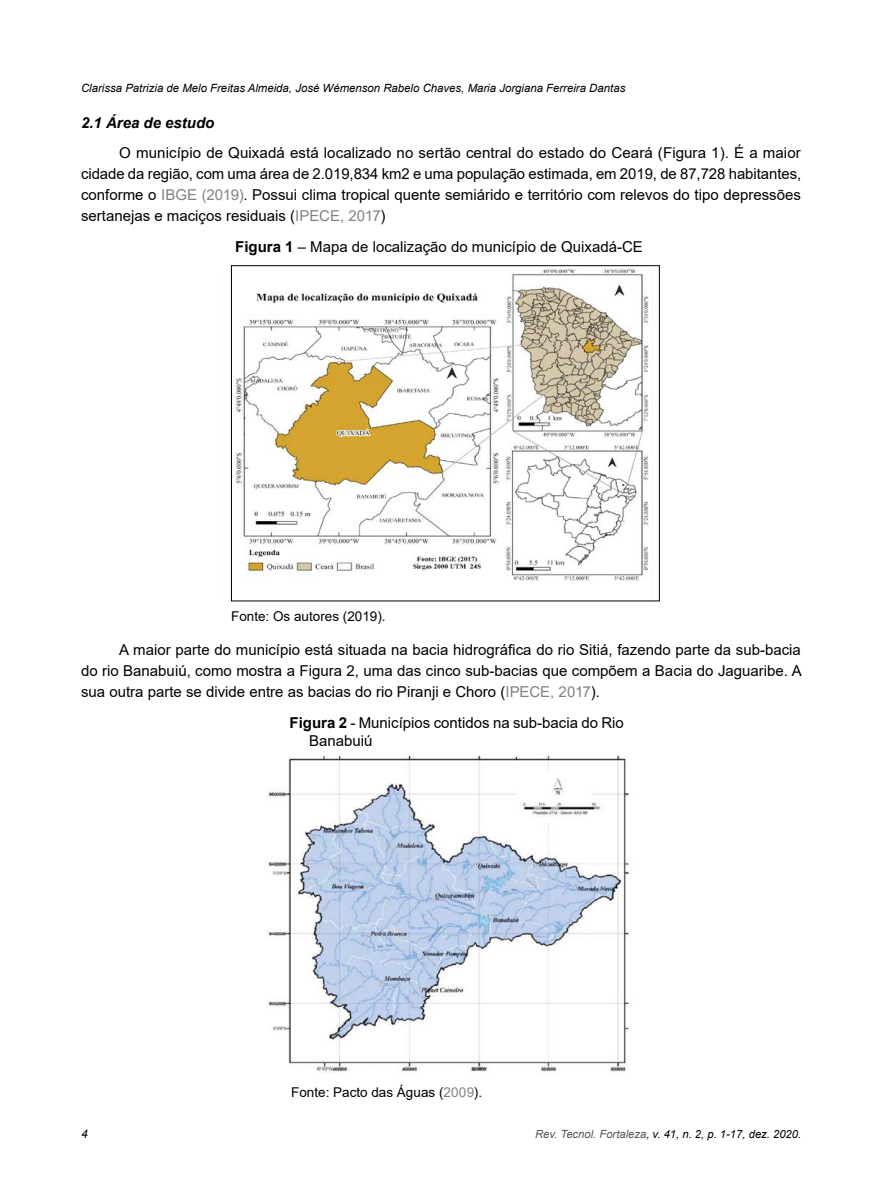
<style>
.page{position:relative;width:882px;height:1188px;background:#fff}
.page>*{position:absolute;margin:0;border:0;box-sizing:border-box;transform-origin:0 0}
.t1{font:15px/21px "Arial";color:#000;text-align:justify}
.t2{font:italic 700 15px "Arial";color:#000}
.t3{font:13.5px "Arial";color:#000}
.t4{font:italic 12px "Arial";color:#000}
.t5{font:italic 11.4px "Arial";color:#000}
.t6{font:italic 11.25px "Arial";color:#000}
.s1{color:#808285}
.s2{font-weight:700}
.s3{color:#58595b}
</style>
<div class="page">
<img style="left:268px;top:755px;width:361px;height:317px">
<img style="left:230px;top:269px;width:419px;height:332px">
<div style="left:231px;top:265px;width:429px;height:336px;border:1px solid #000"></div>
<p class="t5" style="left:81px;top:81px;width:546px">Clarissa Patrizia de Melo Freitas Almeida, José Wémenson Rabelo Chaves, Maria Jorgiana Ferreira Dantas</p>
<p class="t2" style="left:81px;top:113px;width:135px">2.1 Área de estudo</p>
<p class="t1" style="left:81px;top:142px;width:722px;text-indent:38px">O município de Quixadá está localizado no sertão central do estado do Ceará (Figura 1). É a maior cidade da região, com uma área de 2.019,834 km2 e uma população estimada, em 2019, de 87,728 habitantes, conforme o <span class="s1">IBGE (2019)</span>. Possui clima tropical quente semiárido e território com relevos do tipo depressões sertanejas e maciços residuais (<span class="s1">IPECE, 2017</span>)</p>
<p class="t1" style="left:235px;top:236px;width:409px"><span class="s2">Figura 1</span> – Mapa de localização do município de Quixadá-CE</p>
<p class="t3" style="left:231px;top:607px;width:156px">Fonte: Os autores (2019).</p>
<p class="t1" style="left:81px;top:639px;width:722px;text-indent:38px">A maior parte do município está situada na bacia hidrográfica do rio Sitiá, fazendo parte da sub‑bacia do rio Banabuiú, como mostra a Figura 2, uma das cinco sub‑bacias que compõem a Bacia do Jaguaribe. A sua outra parte se divide entre as bacias do rio Piranji e Choro (<span class="s1">IPECE, 2017</span>).</p>
<p class="t1" style="left:309px;top:713px;width:316px;line-height:18px;text-indent:-20px"><span class="s2">Figura 2</span> - Municípios contidos na sub-bacia do Rio<br>Banabuiú</p>
<p class="t3" style="left:291px;top:1083px;width:192px">Fonte: Pacto das Águas (<span class="s1">2009</span>).</p>
<p class="t4" style="left:81px;top:1126px;width:8px">4</p>
<p class="t6" style="left:535px;top:1127px;width:268px"><span class="s3">Rev. Tecnol. Fortaleza</span>, v. 41, n. 2, p. 1-17, dez. 2020.</p>
</div>
